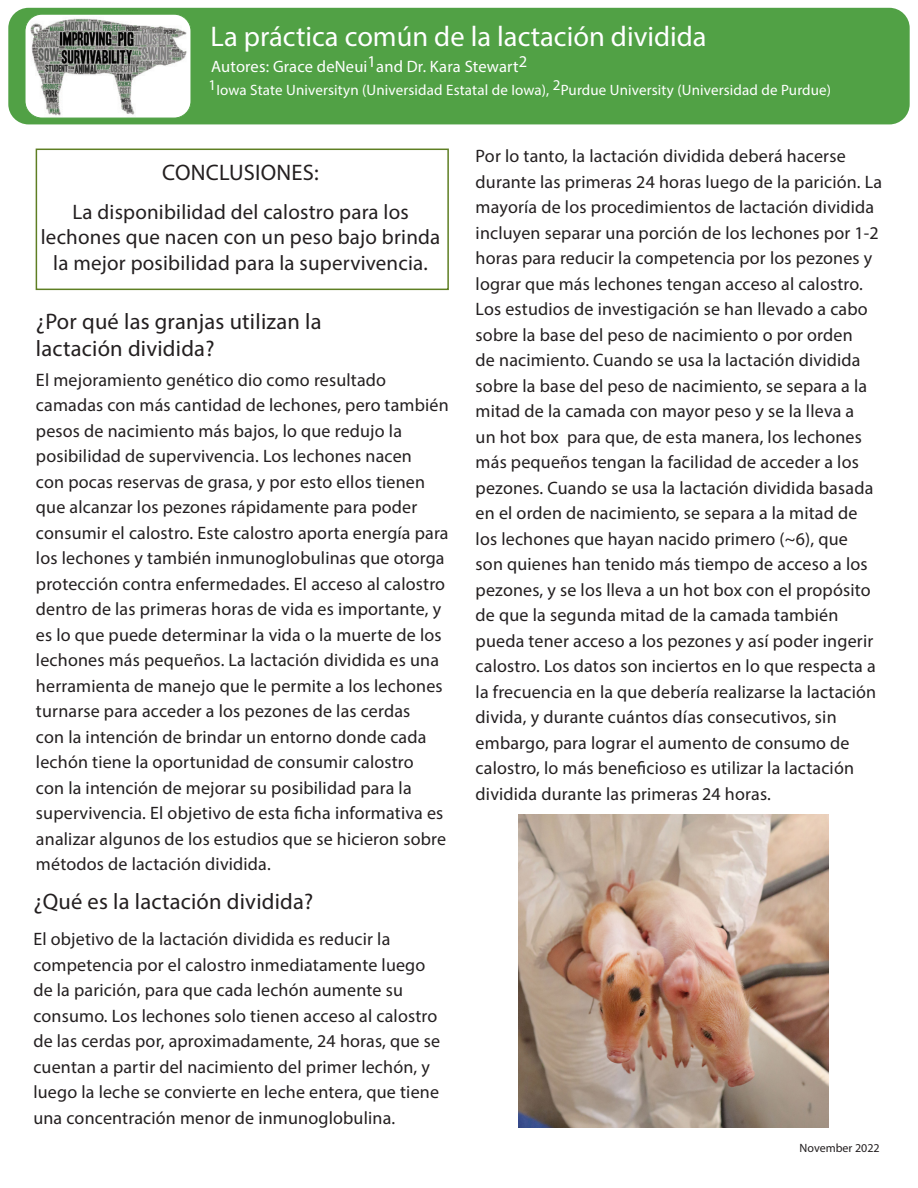
<style>
.page{position:relative;width:918px;height:1188px;background:#fff}
.page>*{position:absolute;margin:0;border:0;box-sizing:border-box;transform-origin:0 0}
.copy_-_Tables_and_Fi{font:28.5px "Myriad Pro";color:#fff}
.copy_-_Tables_and_Fi-2{font:22.5px "Myriad Pro";letter-spacing:.01em;color:#231f20}
.copy_-_Tables_and_Fi-3{font:21px/25.5px "Myriad Pro";letter-spacing:.01em;color:#231f20;text-align:center}
.copy_-_Tables_and_Fi-4{font:18px/25.5px "Myriad Pro";letter-spacing:.01em;color:#231f20}
.copy_-_Tables_and_Fi-5{font:16.5px "Myriad Pro";letter-spacing:.01em;color:#fff}
.copy_-_Tables_and_Fi-6{font:15px "Myriad Pro";letter-spacing:.01em;color:#fff}
.body_copy{font:12px "Myriad Pro";color:#231f20}
</style>
<div class="page">
<div style="left:8px;top:8px;width:902px;height:116px;background:#51a145;border-radius:20px"></div>
<img style="left:26px;top:17px;width:164px;height:101px">
<div style="left:25px;top:14px;width:166px;height:104px;border:1px solid #51a145;border-radius:17px"></div>
<div style="left:36px;top:149px;width:413px;height:141px;border:2px solid #5e7e23"></div>
<img style="left:519px;top:814px;width:309px;height:313px">
<p class="copy_-_Tables_and_Fi" style="left:211px;top:19px;width:498px">La práctica común de la lactación dividida</p>
<p class="copy_-_Tables_and_Fi-5" style="left:211px;top:56px;width:318px">Autores: Grace deNeui1and Dr. Kara Stewart2</p>
<p class="copy_-_Tables_and_Fi-6" style="left:209px;top:81px;width:624px">1Iowa State Universityn (Universidad Estatal de Iowa), 2Purdue University (Universidad de Purdue)</p>
<p class="copy_-_Tables_and_Fi-2" style="left:162px;top:158px;width:158px">CONCLUSIONES:</p>
<p class="copy_-_Tables_and_Fi-3" style="left:41px;top:198px;width:401px">La disponibilidad del calostro para los lechones que nacen con un peso bajo brinda la mejor posibilidad para la supervivencia.</p>
<p class="copy_-_Tables_and_Fi-2" style="left:36px;top:308px;width:287px">¿Por qué las granjas utilizan la</p>
<p class="copy_-_Tables_and_Fi-2" style="left:36px;top:335px;width:180px">lactación dividida?</p>
<p class="copy_-_Tables_and_Fi-4" style="left:36px;top:367px;width:414px">El mejoramiento genético dio como resultado camadas con más cantidad de lechones, pero también pesos de nacimiento más bajos, lo que redujo la posibilidad de supervivencia. Los lechones nacen<br>con pocas reservas de grasa, y por esto ellos tienen que alcanzar los pezones rápidamente para poder consumir el calostro. Este calostro aporta energía para los lechones y también inmunoglobulinas que otorga protección contra enfermedades. El acceso al calostro dentro de las primeras horas de vida es importante, y es lo que puede determinar la vida o la muerte de los lechones más pequeños. La lactación dividida es una herramienta de manejo que le permite a los lechones turnarse para acceder a los pezones de las cerdas<br>con la intención de brindar un entorno donde cada lechón tiene la oportunidad de consumir calostro<br>con la intención de mejorar su posibilidad para la supervivencia. El objetivo de esta ficha informativa es analizar algunos de los estudios que se hicieron sobre métodos de lactación dividida.</p>
<p class="copy_-_Tables_and_Fi-2" style="left:33px;top:888px;width:281px">¿Qué es la lactación dividida?</p>
<p class="copy_-_Tables_and_Fi-4" style="left:33px;top:926px;width:408px">El objetivo de la lactación dividida es reducir la competencia por el calostro inmediatamente luego de la parición, para que cada lechón aumente su consumo. Los lechones solo tienen acceso al calostro de las cerdas por, aproximadamente, 24 horas, que se cuentan a partir del nacimiento del primer lechón, y luego la leche se convierte en leche entera, que tiene una concentración menor de inmunoglobulina.</p>
<p class="copy_-_Tables_and_Fi-4" style="left:476px;top:143px;width:408px">Por lo tanto, la lactación dividida deberá hacerse durante las primeras 24 horas luego de la parición. La mayoría de los procedimientos de lactación dividida incluyen separar una porción de los lechones por 1-2 horas para reducir la competencia por los pezones y lograr que más lechones tengan acceso al calostro.<br>Los estudios de investigación se han llevado a cabo sobre la base del peso de nacimiento o por orden<br>de nacimiento. Cuando se usa la lactación dividida sobre la base del peso de nacimiento, se separa a la mitad de la camada con mayor peso y se la lleva a<br>un hot box para que, de esta manera, los lechones más pequeños tengan la facilidad de acceder a los pezones. Cuando se usa la lactación dividida basada en el orden de nacimiento, se separa a la mitad de los lechones que hayan nacido primero (~6), que<br>son quienes han tenido más tiempo de acceso a los pezones, y se los lleva a un hot box con el propósito de que la segunda mitad de la camada también pueda tener acceso a los pezones y así poder ingerir calostro. Los datos son inciertos en lo que respecta a la frecuencia en la que debería realizarse la lactación divida, y durante cuántos días consecutivos, sin embargo, para lograr el aumento de consumo de calostro, lo más beneficioso es utilizar la lactación dividida durante las primeras 24 horas.</p>
<p class="body_copy" style="left:800px;top:1140px;width:82px">November 2022</p>
</div>
